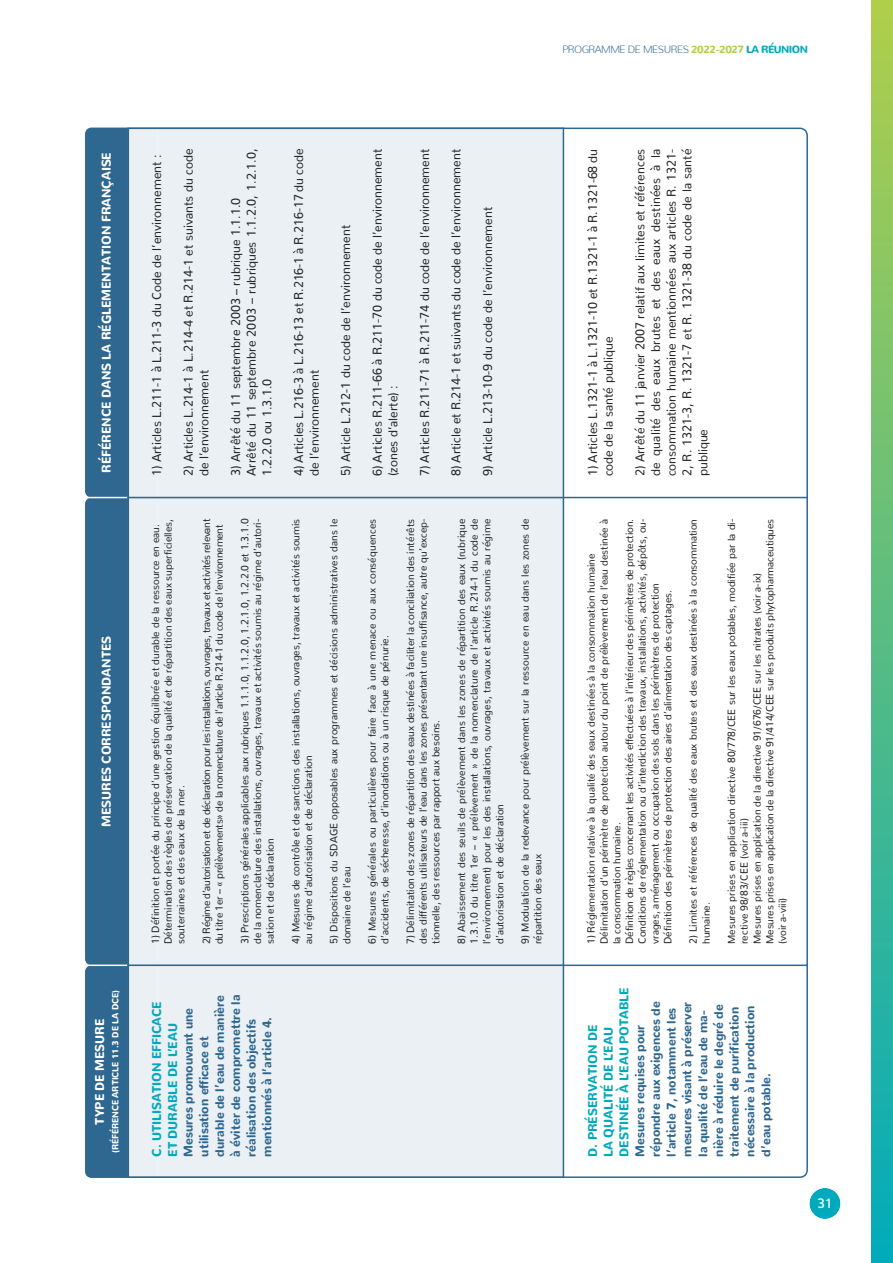
<style>
.page{position:relative;width:893px;height:1263px;background:#fff}
.page>*{position:absolute;margin:0;border:0;box-sizing:border-box;transform-origin:0 0}
.t1{font:500 13.5px "Nunito";color:#fff}
.t2{font:12.75px/15.8px "Nunito";color:#272526;scale:.95 1}
.t3{font:900 12.75px/15.8px "Nunito";color:#2e678f;scale:.95 1}
.t4{font:900 12.75px/15.8px "Nunito";color:#00aabc;scale:.95 1}
.t5{font:900 12.75px "Nunito";color:#fff;scale:.95 1}
.t6{font:10.5px/12.8px "Nunito";color:#272526;scale:.95 1}
.t7{font:10.5px/12.8px "Nunito";letter-spacing:-.03em;color:#272526;scale:.95 1}
.t8{font:200 10.5px "Nunito";letter-spacing:-.05em;color:#2e678f}
.t9{font:900 9px "Nunito";color:#fff;scale:.95 1}
.s1{font-weight:900;color:#b1ce4a}
.s2{font-weight:900;color:#00aabc}
</style>
<div class="page">
<svg style="left:809px;top:1188px;width:32px;height:31px"></svg>
<div style="left:872px;top:0;width:21px;height:1263px;background:linear-gradient(to bottom,#b1ce4a,#02abbb)"></div>
<div style="left:85px;top:497px;width:51px;height:468px;background:#2e678f;border-radius:6px"></div>
<div style="left:85px;top:965px;width:51px;height:213px;background:#2e678f;border-radius:6px"></div>
<div style="left:85px;top:128px;width:51px;height:369px;background:#2e678f;border-radius:6px"></div>
<hr style="left:85px;top:964px;width:43px;height:2px;background:#fff">
<hr style="left:85px;top:497px;width:43px;height:1px;background:#fff">
<hr style="left:128px;top:964px;width:680px;height:2px;background:#2e678f">
<hr style="left:128px;top:497px;width:680px;height:1px;background:#2e678f">
<svg style="left:800px;top:128px;width:8px;height:1050px"></svg>
<div style="left:129px;top:128px;width:434px;height:1050px;background:#eaf0f4"></div>
<hr style="left:563px;top:128px;width:1px;height:1050px;background:#2e678f">
<p class="t8" style="left:562px;top:43px;width:247px">PROGRAMME DE MESURES <span class="s1">2022-2027</span> <span class="s2">LA RÉUNION</span></p>
<p class="t5" style="left:98px;top:473px;width:339px;rotate:-90deg">RÉFÉRENCE DANS LA RÉGLEMENTATION FRANÇAISE</p>
<p class="t5" style="left:98px;top:827px;width:203px;rotate:-90deg">MESURES CORRESPONDANTES</p>
<p class="t9" style="left:110px;top:1153px;width:174px;rotate:-90deg">(RÉFÉRENCE ARTICLE 11.3 DE LA DCE)</p>
<p class="t5" style="left:92px;top:1124px;width:113px;rotate:-90deg">TYPE DE MESURE</p>
<p class="t2" style="left:149px;top:476px;width:340px;rotate:-90deg">1) Articles L.211-1 à L.211-3 du Code de l’environnement :</p>
<p class="t2" style="left:180px;top:476px;width:346px;rotate:-90deg">2) Articles L.214-1 à L.214-4 et R.214-1 et suivants du code de l’environnement</p>
<p class="t2" style="left:228px;top:476px;width:346px;rotate:-90deg">3) Arrêté du 11 septembre 2003 – rubrique 1.1.1.0<br>Arrêté du 11 septembre 2003 – rubriques 1.1.2.0, 1.2.1.0,<br>1.2.2.0 ou 1.3.1.0</p>
<p class="t2" style="left:291px;top:476px;width:346px;rotate:-90deg">4) Articles L.216-3 à L.216-13 et R.216-1 à R.216-17 du code de l’environnement</p>
<p class="t2" style="left:338px;top:476px;width:266px;rotate:-90deg">5) Article L.212-1 du code de l’environnement</p>
<p class="t2" style="left:369px;top:476px;width:346px;rotate:-90deg">6) Articles R.211-66 à R.211-70 du code de l’environnement (zones d’alerte) :</p>
<p class="t2" style="left:417px;top:476px;width:346px;rotate:-90deg">7) Articles R.211-71 à R.211-74 du code de l’environnement</p>
<p class="t2" style="left:448px;top:476px;width:346px;rotate:-90deg">8) Article et R.214-1 et suivants du code de l’environnement</p>
<p class="t2" style="left:480px;top:476px;width:285px;rotate:-90deg">9) Article L.213-10-9 du code de l’environnement</p>
<p class="t6" style="left:149px;top:944px;width:449px;rotate:-90deg">1) Définition et portée du principe d’une gestion équilibrée et durable de la ressource en eau.<br>Détermination des règles de préservation de la qualité et de répartition des eaux superficielles, souterraines et des eaux de la mer.</p>
<p class="t7" style="left:200px;top:944px;width:449px;rotate:-90deg">2) Régime d’autorisation et de déclaration pour les installations, ouvrages, travaux et activités relevant du titre 1er – « prélèvements» de la nomenclature de l’article R.214-1 du code de l’environnement</p>
<p class="t6" style="left:238px;top:944px;width:449px;text-align:justify;rotate:-90deg">3) Prescriptions générales applicables aux rubriques 1.1.1.0, 1.1.2.0, 1.2.1.0, 1.2.2.0 et 1.3.1.0 de la nomenclature des installations, ouvrages, travaux et activités soumis au régime d’autori&shy;sation et de déclaration</p>
<p class="t6" style="left:289px;top:944px;width:449px;rotate:-90deg">4) Mesures de contrôle et de sanctions des installations, ouvrages, travaux et activités soumis au régime d’autorisation et de déclaration</p>
<p class="t6" style="left:328px;top:944px;width:449px;rotate:-90deg">5) Dispositions du SDAGE opposables aux programmes et décisions administratives dans le domaine de l’eau</p>
<p class="t6" style="left:366px;top:944px;width:449px;rotate:-90deg">6) Mesures générales ou particulières pour faire face à une menace ou aux conséquences d’accidents, de sécheresse, d’inondations ou à un risque de pénurie.</p>
<p class="t6" style="left:404px;top:944px;width:449px;text-align:justify;rotate:-90deg">7) Délimitation des zones de répartition des eaux destinées à faciliter la conciliation des intérêts des différents utilisateurs de l’eau dans les zones présentant une insuffisance, autre qu’excep&shy;tionnelle, des ressources par rapport aux besoins.</p>
<p class="t6" style="left:455px;top:944px;width:449px;text-align:justify;rotate:-90deg">8) Abaissement des seuils de prélèvement dans les zones de répartition des eaux (rubrique 1.3.1.0 du titre 1er – « prélèvement » de la nomenclature de l’article R.214-1 du code de l’environnement) pour les des installations, ouvrages, travaux et activités soumis au régime d’autorisation et de déclaration</p>
<p class="t6" style="left:519px;top:944px;width:449px;rotate:-90deg">9) Modulation de la redevance pour prélèvement sur la ressource en eau dans les zones de répartition des eaux</p>
<p class="t4" style="left:149px;top:1157px;width:165px;rotate:-90deg">C. UTILISATION EFFICACE<br>ET DURABLE DE L’EAU</p>
<p class="t3" style="left:180px;top:1157px;width:172px;rotate:-90deg">Mesures promouvant une utilisation efficace et durable de l’eau de manière à éviter de compromettre la réalisation des objectifs mentionnés à l’article 4.</p>
<p class="t2" style="left:585px;top:476px;width:346px;rotate:-90deg">1) Articles L.1321-1 à L.1321-10 et R.1321-1 à R.1321-68 du code de la santé publique</p>
<p class="t2" style="left:632px;top:476px;width:346px;text-align:justify;rotate:-90deg">2) Arrêté du 11 janvier 2007 relatif aux limites et références de qualité des eaux brutes et des eaux destinées à la consommation humaine mentionnées aux articles R. 1321- 2, R. 1321-3, R. 1321-7 et R. 1321-38 du code de la santé publique</p>
<p class="t6" style="left:585px;top:944px;width:449px;rotate:-90deg">1) Réglementation relative à la qualité des eaux destinées à la consommation humaine Délimitation d’un périmètre de protection autour du point de prélèvement de l’eau destinée à la consommation humaine.<br>Définition de règles concernant les activités effectuées à l’intérieur des périmètres de protection.<br>Conditions de réglementation ou d’interdiction des travaux, installations, activités, dépôts, ou&shy;vrages, aménagement ou occupation des sols dans les périmètres de protection<br>Définition des périmètres de protection des aires d’alimentation des captages.</p>
<p class="t6" style="left:687px;top:944px;width:449px;rotate:-90deg">2) Limites et références de qualité des eaux brutes et des eaux destinées à la consommation humaine.</p>
<p class="t6" style="left:725px;top:944px;width:449px;rotate:-90deg">Mesures prises en application directive 80/778/CEE sur les eaux potables, modifiée par la di&shy;rective 98/83/CEE (voir a-iii)<br>Mesures prises en application de la directive 91/676/CEE sur les nitrates (voir a-ix)<br>Mesures prises en application de la directive 91/414/CEE sur les produits phytopharmaceutiques (voir a-viii)</p>
<p class="t4" style="left:585px;top:1157px;width:180px;rotate:-90deg">D. PRÉSERVATION DE<br>LA QUALITÉ DE L’EAU<br>DESTINÉE À L’EAU POTABLE</p>
<p class="t3" style="left:632px;top:1157px;width:165px;rotate:-90deg">Mesures requises pour répondre aux exigences de l’article 7, notamment les mesures visant à préserver la qualité de l’eau de ma&shy;nière à réduire le degré de traitement de purification nécessaire à la production d’eau potable.</p>
<p class="t1" style="left:817px;top:1195px;width:17px">31</p>
</div>
